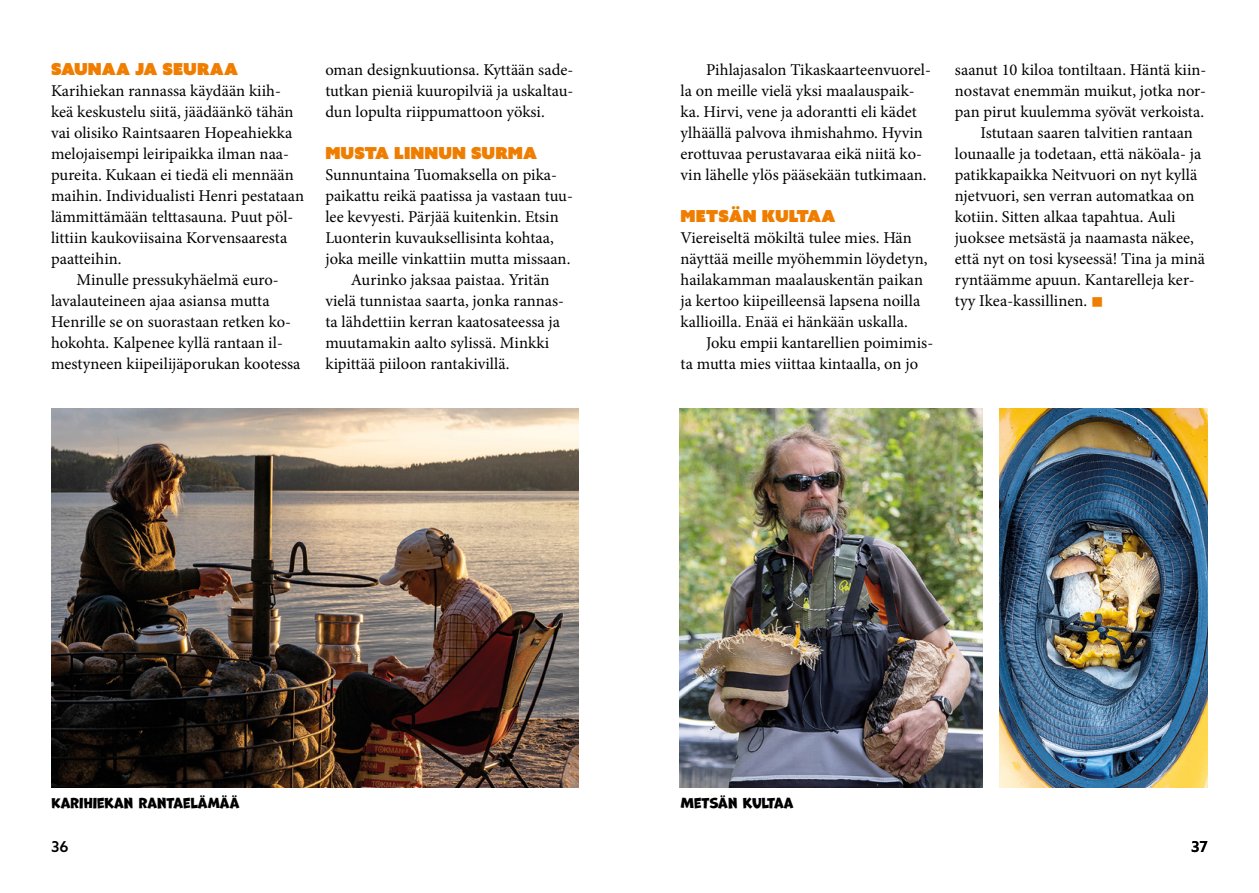
<style>
.page{position:relative;width:1259px;height:893px;background:#fff}
.page>*{position:absolute;margin:0;border:0;box-sizing:border-box;transform-origin:0 0}
.t1{font:16.5px/21px "Minion Pro";color:#000}
.t2{font:16.5px "Azo Sans Uber";letter-spacing:.005em;color:#ef7d00}
.t3{font:500 15px "Azo Sans";color:#000}
.t4{font:13.5px "Marvin";letter-spacing:.005em;color:#000}
.s1{color:#ef7d00}
</style>
<div class="page">
<img style="left:51px;top:408px;width:527px;height:379px">
<img style="left:999px;top:408px;width:209px;height:379px">
<img style="left:680px;top:408px;width:302px;height:379px">
<p class="t2" style="left:51px;top:58px;width:189px">SAUNAA JA SEURAA</p>
<p class="t1" style="left:51px;top:80px;width:231px">Karihiekan rannassa käydään kiih-</p>
<p class="t1" style="left:51px;top:101px;width:244px">keä keskustelu siitä, jäädäänkö tähän</p>
<p class="t1" style="left:51px;top:122px;width:243px">vai olisiko Raintsaaren Hopeahiekka</p>
<p class="t1" style="left:51px;top:143px;width:239px">melojaisempi leiripaikka ilman naa-</p>
<p class="t1" style="left:51px;top:164px;width:244px">pureita. Kukaan ei tiedä eli mennään</p>
<p class="t1" style="left:51px;top:185px;width:254px">maihin. Individualisti Henri pestataan</p>
<p class="t1" style="left:51px;top:206px;width:244px">lämmittämään telttasauna. Puut pöl-</p>
<p class="t1" style="left:51px;top:227px;width:238px">littiin kaukoviisaina Korvensaaresta</p>
<p class="t1" style="left:51px;top:248px;width:72px">paatteihin.</p>
<p class="t1" style="left:77px;top:269px;width:204px">Minulle pressukyhäelmä euro-</p>
<p class="t1" style="left:51px;top:290px;width:220px">lavalauteineen ajaa asiansa mutta</p>
<p class="t1" style="left:51px;top:311px;width:242px">Henrille se on suorastaan retken ko-</p>
<p class="t1" style="left:51px;top:332px;width:233px">hokohta. Kalpenee kyllä rantaan il-</p>
<p class="t1" style="left:51px;top:353px;width:251px">mestyneen kiipeilijäporukan kootessa</p>
<p class="t1" style="left:325px;top:59px;width:250px;text-align:justify">oman designkuutionsa. Kyttään sade&shy;tutkan pieniä kuuropilviä ja uskaltau&shy;dun lopulta riippumattoon yöksi.</p>
<p class="t2" style="left:325px;top:142px;width:213px">MUSTA LINNUN SURMA</p>
<p class="t1" style="left:325px;top:164px;width:233px">Sunnuntaina Tuomaksella on pika-</p>
<p class="t1" style="left:325px;top:185px;width:249px">paikattu reikä paatissa ja vastaan tuu-</p>
<p class="t1" style="left:325px;top:206px;width:235px">lee kevyesti. Pärjää kuitenkin. Etsin</p>
<p class="t1" style="left:325px;top:227px;width:230px">Luonterin kuvauksellisinta kohtaa,</p>
<p class="t1" style="left:325px;top:248px;width:247px">joka meille vinkattiin mutta missaan.</p>
<p class="t1" style="left:351px;top:269px;width:200px">Aurinko jaksaa paistaa. Yritän</p>
<p class="t1" style="left:325px;top:290px;width:240px">vielä tunnistaa saarta, jonka rannas-</p>
<p class="t1" style="left:325px;top:311px;width:236px">ta lähdettiin kerran kaatosateessa ja</p>
<p class="t1" style="left:325px;top:332px;width:225px">muutamakin aalto sylissä. Minkki</p>
<p class="t1" style="left:325px;top:353px;width:186px">kipittää piiloon rantakivillä.</p>
<p class="t1" style="left:680px;top:59px;width:252px;text-indent:26px">Pihlajasalon Tikaskaarteenvuorel&shy;la on meille vielä yksi maalauspaik&shy;ka. Hirvi, vene ja adorantti eli kädet ylhäällä palvova ihmishahmo. Hyvin erottuvaa perustavaraa eikä niitä ko&shy;vin lähelle ylös pääsekään tutkimaan.</p>
<p class="t2" style="left:680px;top:205px;width:156px">METSÄN KULTAA</p>
<p class="t1" style="left:680px;top:227px;width:248px">Viereiseltä mökiltä tulee mies. Hän näyttää meille myöhemmin löydetyn, hailakamman maalauskentän paikan ja kertoo kiipeilleensä lapsena noilla kallioilla. Enää ei hänkään uskalla.</p>
<p class="t1" style="left:680px;top:332px;width:254px;text-indent:26px">Joku empii kantarellien poimimis&shy;ta mutta mies viittaa kintaalla, on jo</p>
<p class="t1" style="left:955px;top:59px;width:253px">saanut 10 kiloa tontiltaan. Häntä kiin-</p>
<p class="t1" style="left:955px;top:80px;width:253px">nostavat enemmän muikut, jotka nor-</p>
<p class="t1" style="left:955px;top:101px;width:251px">pan pirut kuulemma syövät verkoista.</p>
<p class="t1" style="left:980px;top:122px;width:214px">Istutaan saaren talvitien rantaan</p>
<p class="t1" style="left:955px;top:143px;width:248px">lounaalle ja todetaan, että näköala- ja</p>
<p class="t1" style="left:955px;top:164px;width:244px">patikkapaikka Neitvuori on nyt kyllä</p>
<p class="t1" style="left:955px;top:185px;width:241px">njetvuori, sen verran automatkaa on</p>
<p class="t1" style="left:955px;top:206px;width:222px">kotiin. Sitten alkaa tapahtua. Auli</p>
<p class="t1" style="left:955px;top:227px;width:240px">juoksee metsästä ja naamasta näkee,</p>
<p class="t1" style="left:955px;top:248px;width:252px">että nyt on tosi kyseessä! Tina ja minä</p>
<p class="t1" style="left:955px;top:269px;width:241px">ryntäämme apuun. Kantarelleja ker-</p>
<p class="t1" style="left:955px;top:290px;width:150px">tyy Ikea-kassillinen. <span class="s1">■</span></p>
<p class="t4" style="left:51px;top:795px;width:190px">KARIHIEKAN RANTAELÄMÄÄ</p>
<p class="t4" style="left:680px;top:795px;width:114px">METSÄN KULTAA</p>
<p class="t3" style="left:51px;top:837px;width:19px">36</p>
<p class="t3" style="left:1191px;top:837px;width:18px">37</p>
</div>
